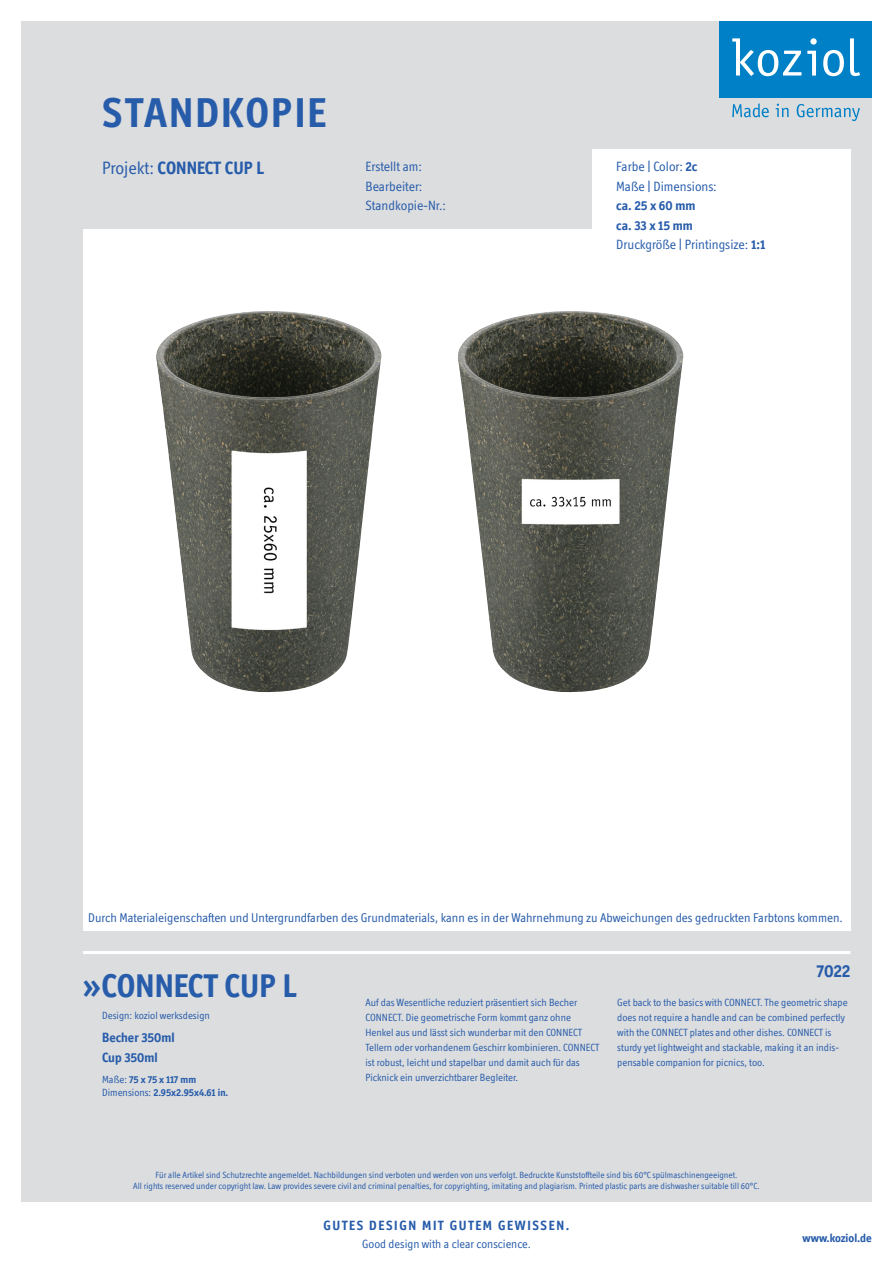
<style>
.page{position:relative;width:893px;height:1263px;background:#fff}
.page>*{position:absolute;margin:0;border:0;box-sizing:border-box;transform-origin:0 0}
.default{font:700 42px "Officina Display ITC Std";letter-spacing:.05em;color:#275caa}
.default-2{font:700 33px "Officina Display ITC Std";color:#275caa}
.default-3{font:700 18px "Officina Display ITC Std";color:#275caa}
.rechtsbuendig{font:700 18px "Officina Display ITC Std";color:#275caa}
._9p_Absatz13pt{font:13.5px "Officina Display ITC Std";color:#275caa}
._9p_Absatz13pt-2{font:700 13.5px "Officina Display ITC Std";color:#275caa}
.zentriert_12pt_absta{font:700 13.5px "Officina Display ITC Std";letter-spacing:.12em;color:#275caa}
.t1{font:12.75px "Officina Display ITC Std";color:#275caa}
.zentriert_12pt_absta-2{font:12px "Officina Display ITC Std";color:#275caa}
.rechtsbuendig-2{font:700 12px "Officina Display ITC Std";color:#275caa}
._7p_Absatz10pt__1{font:10.5px/15px "Officina Display ITC Std";color:#275caa}
.default-4{font:700 10.5px "Officina Display ITC Std";color:#275caa}
.default-5{font:10.5px "Officina Display ITC Std";color:#275caa}
.zentriert{font:9px "Officina Display ITC Std";color:#275caa}
.s1{font-weight:400}
.s2{font-weight:700}
</style>
<div class="page">
<div style="left:21px;top:21px;width:851px;height:1181px;background:#dcdddf"></div>
<svg style="left:732px;top:103px;width:37px;height:14px"></svg>
<svg style="left:776px;top:104px;width:13px;height:13px"></svg>
<svg style="left:797px;top:104px;width:63px;height:17px"></svg>
<div style="left:719px;top:21px;width:153px;height:76px;background:#0080c7"></div>
<svg style="left:807px;top:51px;width:9px;height:25px"></svg>
<svg style="left:810px;top:38px;width:7px;height:7px"></svg>
<svg style="left:823px;top:50px;width:21px;height:26px"></svg>
<svg style="left:850px;top:38px;width:10px;height:38px"></svg>
<svg style="left:732px;top:38px;width:69px;height:38px"></svg>
<div style="left:592px;top:149px;width:259px;height:85px;background:#fff"></div>
<div style="left:83px;top:230px;width:767px;height:701px;background:#fff"></div>
<hr style="left:83px;top:951px;width:767px;height:3px;background:#fff">
<img style="left:156px;top:311px;width:225px;height:382px">
<img style="left:458px;top:311px;width:225px;height:382px">
<p class="default" style="left:102px;top:89px;width:226px">STANDKOPIE</p>
<p class="default-3" style="left:102px;top:158px;width:164px"><span class="s1">Projekt:</span> CONNECT CUP L</p>
<p class="_9p_Absatz13pt" style="left:366px;top:159px;width:58px">Erstellt am:</p>
<p class="_9p_Absatz13pt" style="left:366px;top:178px;width:58px">Bearbeiter:</p>
<p class="_9p_Absatz13pt" style="left:366px;top:198px;width:82px">Standkopie-Nr.:</p>
<p class="_9p_Absatz13pt" style="left:616px;top:159px;width:83px">Farbe | Color: <span class="s2">2c</span></p>
<p class="_9p_Absatz13pt" style="left:616px;top:178px;width:102px">Maße | Dimensions:</p>
<p class="_9p_Absatz13pt-2" style="left:616px;top:198px;width:81px">ca. 25 x 60 mm</p>
<p class="_9p_Absatz13pt-2" style="left:616px;top:217px;width:78px">ca. 33 x 15 mm</p>
<p class="_9p_Absatz13pt" style="left:616px;top:237px;width:151px">Druckgröße | Printingsize: <span class="s2">1:1</span></p>
<p class="t1" style="left:88px;top:910px;width:756px">Durch Materialeigenschaften und Untergrundfarben des Grundmaterials, kann es in der Wahrnehmung zu Abweichungen des gedruckten Farbtons kommen.</p>
<p class="default-2" style="left:83px;top:967px;width:216px">»CONNECT CUP L</p>
<p class="default-5" style="left:102px;top:1010px;width:109px">Design: koziol werksdesign</p>
<p class="_9p_Absatz13pt-2" style="left:102px;top:1030px;width:74px">Becher 350ml</p>
<p class="_9p_Absatz13pt-2" style="left:102px;top:1049px;width:57px">Cup 350ml</p>
<p class="default-4" style="left:102px;top:1073px;width:96px"><span class="s1">Maße:</span> 75 x 75 x 117 mm</p>
<p class="default-4" style="left:102px;top:1086px;width:128px"><span class="s1">Dimensions:</span> 2.95x2.95x4.61 in.</p>
<p class="rechtsbuendig" style="left:817px;top:960px;width:35px">7022</p>
<p class="_7p_Absatz10pt__1" style="left:366px;top:995px;width:235px">Auf das Wesentliche reduziert präsentiert sich Becher CONNECT. Die geometrische Form kommt ganz ohne Henkel aus und lässt sich wunderbar mit den CONNECT Tellern oder vorhandenem Geschirr kombinieren. CONNECT ist robust, leicht und stapelbar und damit auch für das Picknick ein unverzichtbarer Begleiter.</p>
<p class="_7p_Absatz10pt__1" style="left:617px;top:995px;width:232px">Get back to the basics with CONNECT. The geometric shape does not require a handle and can be combined perfectly with the CONNECT plates and other dishes. CONNECT is sturdy yet lightweight and stackable, making it an indis&shy;pensable companion for picnics, too.</p>
<p class="zentriert" style="left:156px;top:1170px;width:583px">Für alle Artikel sind Schutzrechte angemeldet. Nachbildungen sind verboten und werden von uns verfolgt. Bedruckte Kunststoffteile sind bis 60°C spülmaschinengeeignet.</p>
<p class="zentriert" style="left:133px;top:1181px;width:628px">All rights reserved under copyright law. Law provides severe civil and criminal penalties, for copyrighting, imitating and plagiarism. Printed plastic parts are dishwasher suitable till 60°C.</p>
<p class="zentriert_12pt_absta" style="left:323px;top:1217px;width:247px">GUTES DESIGN MIT GUTEM GEWISSEN.</p>
<p class="zentriert_12pt_absta-2" style="left:362px;top:1237px;width:170px">Good design with a clear conscience.</p>
<p class="rechtsbuendig-2" style="left:803px;top:1230px;width:71px">www.koziol.de</p>
</div>
